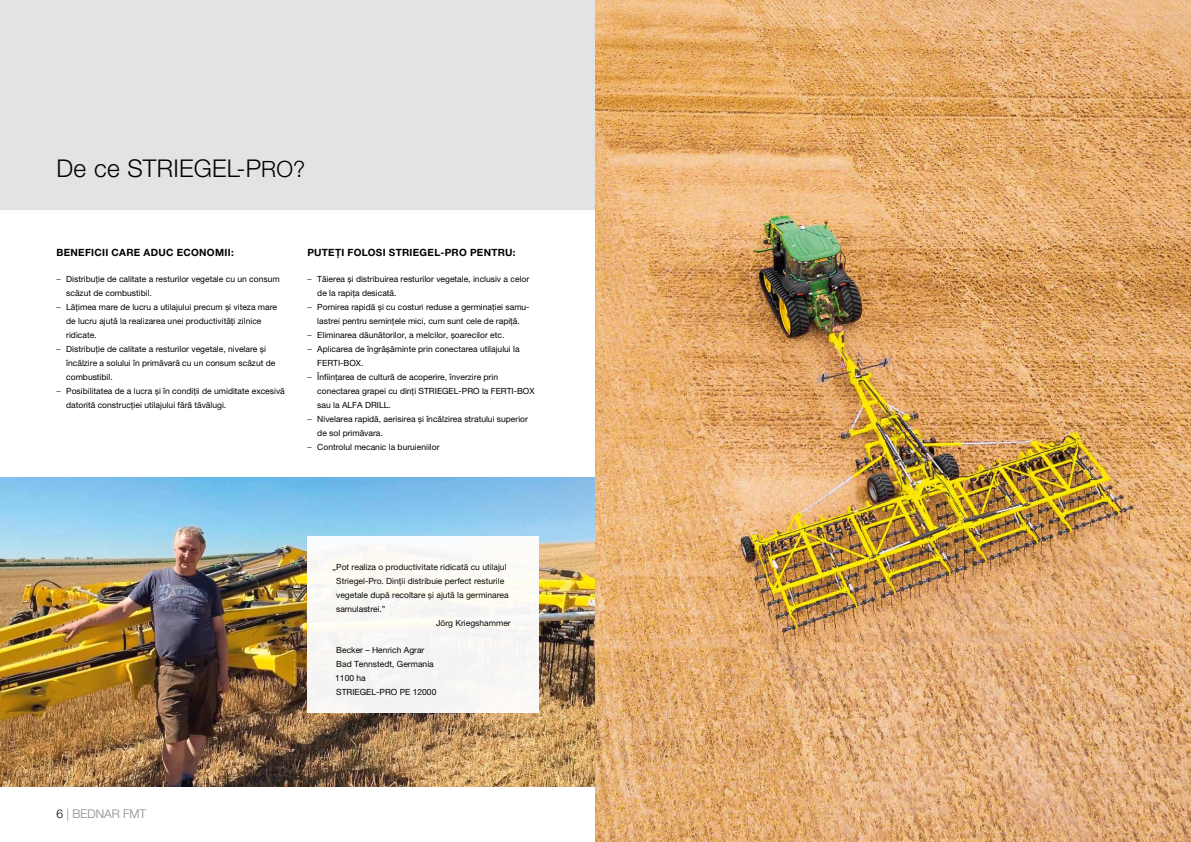
<style>
.page{position:relative;width:1191px;height:842px;background:#fff}
.page>*{position:absolute;margin:0;border:0;box-sizing:border-box;transform-origin:0 0}
.Nadpis_1{font:300 24.5px "Helvetica Neue LT Pro";letter-spacing:.015em;color:#000}
.t1{font:300 12px "Helvetica Neue LT Pro";color:#878787}
.Nadpis_1-2{font:700 10px "Helvetica Neue LT Pro";letter-spacing:.03em;color:#000}
.t2{font:8.5px/14px "Helvetica Neue LT Pro";color:#000}
.s1{font-size:22.5px}
.s2{font-weight:300}
.s3{color:#000}
</style>
<div class="page">
<div style="left:0;top:0;width:595px;height:209px;background:#e3e3e3"></div>
<img style="left:0;top:477px;width:595px;height:310px">
<img style="left:595px;top:0;width:596px;height:842px">
<div style="left:307px;top:536px;width:232px;height:176px;background:#f9f8f4"></div>
<p class="Nadpis_1" style="left:56px;top:153px;width:250px">De ce STRIEGEL‑P<span class="s1">RO?</span></p>
<p class="Nadpis_1-2" style="left:56px;top:247px;width:179px">BENEFICII CARE ADUC ECONOMII:</p>
<p class="t2" style="left:66px;top:272px;width:215px;text-indent:-10px"><span class="s2">–</span> Distribuție de calitate a resturilor vegetale cu un consum scăzut de combustibil.</p>
<p class="t2" style="left:66px;top:300px;width:212px;text-indent:-10px"><span class="s2">–</span> Lățimea mare de lucru a utilajului precum și viteza mare de lucru ajută la realizarea unei productivități zilnice ridicate.</p>
<p class="t2" style="left:66px;top:342px;width:211px;text-indent:-10px"><span class="s2">–</span> Distribuție de calitate a resturilor vegetale, nivelare și încălzire a solului în primăvară cu un consum scăzut de combustibil.</p>
<p class="t2" style="left:66px;top:384px;width:220px;text-indent:-10px"><span class="s2">–</span> Posibilitatea de a lucra și în condiții de umiditate excesivă datorită construcției utilajului fără tăvălugi.</p>
<p class="Nadpis_1-2" style="left:307px;top:247px;width:210px">PUTEȚI FOLOSI STRIEGEL‑PRO PENTRU:</p>
<p class="t2" style="left:317px;top:272px;width:213px;text-indent:-10px"><span class="s2">–</span> Tăierea și distribuirea resturilor vegetale, inclusiv a celor de la rapița desicată.</p>
<p class="t2" style="left:307px;top:300px;width:224px;text-align:center"><span class="s2">–</span> Pornirea rapidă și cu costuri reduse a germinației samu‑ lastrei pentru semințele mici, cum sunt cele de rapiță.</p>
<p class="t2" style="left:307px;top:328px;width:198px"><span class="s2">–</span> Eliminarea dăunătorilor, a melcilor, șoarecilor etc.</p>
<p class="t2" style="left:317px;top:342px;width:204px;text-indent:-10px"><span class="s2">–</span> Aplicarea de îngrășăminte prin conectarea utilajului la<br>FERTI‑BOX.</p>
<p class="t2" style="left:317px;top:370px;width:219px;text-indent:-10px"><span class="s2">–</span> Înființarea de cultură de acoperire, înverzire prin conectarea grapei cu dinți STRIEGEL‑PRO la FERTI‑BOX sau la ALFA DRILL.</p>
<p class="t2" style="left:317px;top:412px;width:212px;text-indent:-10px"><span class="s2">–</span> Nivelarea rapidă, aerisirea și încălzirea stratului superior de sol primăvara.</p>
<p class="t2" style="left:307px;top:440px;width:134px"><span class="s2">–</span> Controlul mecanic la buruieniilor</p>
<h2 class="t1" style="left:56px;top:806px;width:91px"><span class="s3">6</span> | BEDNAR FMT</h2>
<p class="t2" style="left:332px;top:560px;width:175px">„Pot realiza o productivitate ridicată cu utilajul</p>
<p class="t2" style="left:336px;top:574px;width:169px">Striegel‑Pro. Dinții distribuie perfect resturile</p>
<p class="t2" style="left:336px;top:588px;width:174px">vegetale după recoltare și ajută la germinarea</p>
<p class="t2" style="left:336px;top:602px;width:51px">samulastrei.”</p>
<p class="t2" style="left:436px;top:616px;width:76px">Jörg Kriegshammer</p>
<p class="t2" style="left:335px;top:642px;width:103px">Becker – Henrich Agrar<br>Bad Tennstedt, Germania<br>1100 ha<br>STRIEGEL‑PRO PE 12000</p>
</div>
